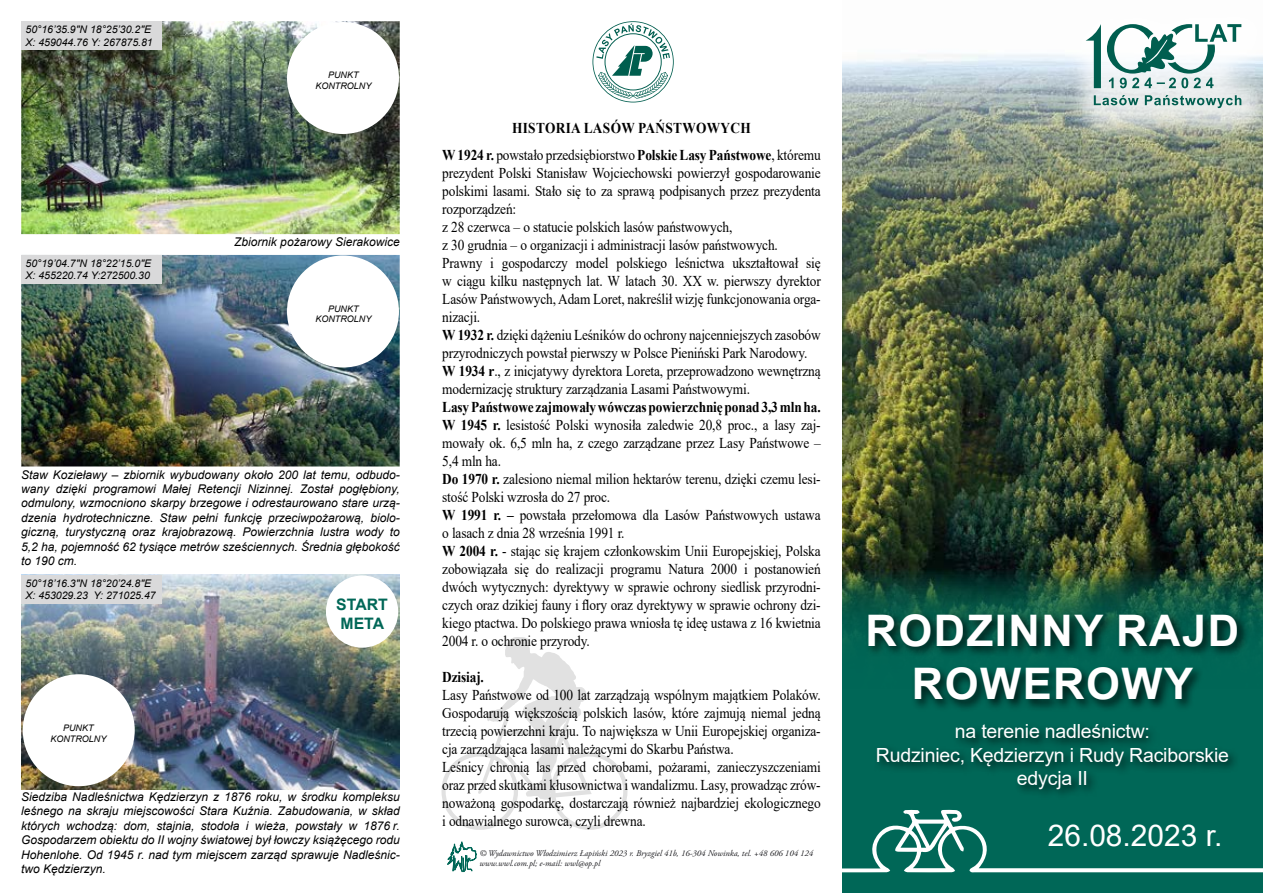
<style>
.page{position:relative;width:1263px;height:893px;background:#fff}
.page>*{position:absolute;margin:0;border:0;box-sizing:border-box;transform-origin:0 0}
.t1{font:700 43.5px/53.6px "Arial";letter-spacing:.035em;color:#fff;text-align:center}
.t2{font:29.85px "Arial";color:#fff}
.t3{font:19.5px/23.4px "Arial";letter-spacing:-.01em;color:#fff;text-align:center}
.t4{font:700 15.75px/18.9px "Arial";color:#006757}
.t5{font:15px/18px "Times New Roman";letter-spacing:-.01em;color:#000;scale:.89 1}
.t6{font:700 15px/26.5px "Times New Roman";letter-spacing:.025em;color:#000;text-align:center;scale:.89 1}
.t7{font:700 15px "Times New Roman";letter-spacing:-.01em;color:#000;scale:.89 1}
.t8{font:italic 12px/14.4px "Arial";color:#000;text-align:justify}
.t9{font:italic 10.5px/12.6px "Arial";color:#000}
.t10{font:italic 9px/10.8px "Arial";color:#000;text-align:center}
.t11{font:italic 8.7px/10.5px "Adobe Garamond Pro";color:#1b1b1f}
.s1{font-weight:400}
.s2{font-weight:700}
</style>
<div class="page">
<svg style="left:441px;top:637px;width:186px;height:193px"></svg>
<svg style="left:447px;top:842px;width:29px;height:30px"></svg>
<img style="left:842px;top:54px;width:421px;height:502px">
<svg style="left:842px;top:556px;width:421px;height:337px;background:#0e5744"></svg>
<div style="left:1058px;top:0;width:205px;height:146px;background:#fff;opacity:.75"></div>
<svg style="left:1094px;top:95px;width:44px;height:10px"></svg>
<svg style="left:1145px;top:95px;width:96px;height:13px"></svg>
<svg style="left:1086px;top:24px;width:155px;height:64px"></svg>
<div style="left:873px;top:721px;width:367px;height:79px;background:#000;opacity:.75"></div>
<div style="left:865px;top:610px;width:384px;height:102px;background:#000;opacity:.75"></div>
<img style="left:21px;top:21px;width:379px;height:213px">
<div style="left:21px;top:21px;width:141px;height:29px;background:#d9d9da"></div>
<svg style="left:842px;top:810px;width:421px;height:62px;background:#1f796b"></svg>
<img style="left:21px;top:255px;width:379px;height:211px">
<div style="left:21px;top:255px;width:141px;height:29px;background:#d9d9da"></div>
<img style="left:21px;top:575px;width:379px;height:214px">
<div style="left:21px;top:575px;width:141px;height:28px;background:#d9d9da"></div>
<svg style="left:593px;top:22px;width:80px;height:80px"></svg>
<svg style="left:596px;top:24px;width:74px;height:75px"></svg>
<div style="left:326px;top:575px;width:72px;height:73px;background:#fff;border-radius:50%"></div>
<div style="left:332px;top:592px;width:61px;height:42px;background:#fff"></div>
<div style="left:23px;top:674px;width:112px;height:112px;background:#fff;border-radius:50%"></div>
<p class="t9" style="left:26px;top:23px;width:129px">50°16’35.9″N 18°25’30.2″E<br>X: 459044.76 Y: 267875.81</p>
<p class="t9" style="left:26px;top:257px;width:127px">50°19’04.7″N 18°22’15.0″E<br>X: 455220.74 Y:272500.30</p>
<p class="t10" style="left:315px;top:70px;width:58px">PUNKT<br>KONTROLNY</p>
<p class="t8" style="left:234px;top:234px;width:167px">Zbiornik pożarowy Sierakowice</p>
<p class="t10" style="left:315px;top:303px;width:58px">PUNKT<br>KONTROLNY</p>
<p class="t8" style="left:21px;top:467px;width:380px">Staw Kozieławy – zbiornik wybudowany około 200 lat temu, odbudo&shy;wany dzięki programowi Małej Retencji Nizinnej. Został pogłębiony, odmulony, wzmocniono skarpy brzegowe i odrestaurowano stare urzą&shy;dzenia hydrotechniczne. Staw pełni funkcję przeciwpożarową, biolo&shy;giczną, turystyczną oraz krajobrazową. Powierzchnia lustra wody to 5,2 ha, pojemność 62 tysiące metrów sześciennych. Średnia głębokość to 190 cm.</p>
<p class="t9" style="left:26px;top:577px;width:132px">50°18’16.3″N 18°20’24.8″E<br>X: 453029.23 Y: 271025.47</p>
<p class="t10" style="left:50px;top:723px;width:58px">PUNKT<br>KONTROLNY</p>
<p class="t4" style="left:336px;top:595px;width:53px">START<br>META</p>
<p class="t8" style="left:21px;top:790px;width:380px">Siedziba Nadleśnictwa Kędzierzyn z 1876 roku, w środku kompleksu leśnego na skraju miejscowości Stara Kuźnia. Zabudowania, w skład których wchodzą: dom, stajnia, stodoła i wieża, powstały w 1876 r.<br>Gospodarzem obiektu do II wojny światowej był łowczy książęcego rodu Hohenlohe. Od 1945 r. nad tym miejscem zarząd sprawuje Nadleśnic&shy;two Kędzierzyn.</p>
<p class="t6" style="left:442px;top:115px;width:427px">HISTORIA LASÓW PAŃSTWOWYCH<br>W 1924 r. <span class="s1">powstało przedsiębiorstwo</span> Polskie Lasy Państwowe<span class="s1">, któremu</span></p>
<p class="t5" style="left:442px;top:163px;width:427px">prezydent Polski Stanisław Wojciechowski powierzył gospodarowanie polskimi lasami. Stało się to za sprawą podpisanych przez prezydenta rozporządzeń:<br>z 28 czerwca – o statucie polskich lasów państwowych,<br>z 30 grudnia – o organizacji i administracji lasów państwowych.<br>Prawny i gospodarczy model polskiego leśnictwa ukształtował się w ciągu kilku następnych lat. W latach 30. XX w. pierwszy dyrektor Lasów Państwowych, Adam Loret, nakreślił wizję funkcjonowania orga&shy;nizacji.<br><span class="s2">W 1932 r.</span> dzięki dążeniu Leśników do ochrony najcenniejszych zasobów przyrodniczych powstał pierwszy w Polsce Pieniński Park Narodowy.<br><span class="s2">W 1934 r</span>., z inicjatywy dyrektora Loreta, przeprowadzono wewnętrzną modernizację struktury zarządzania Lasami Państwowymi.</p>
<p class="t5" style="left:442px;top:397px;width:427px"><span class="s2">Lasy Państwowe zajmowały wówczas powierzchnię ponad 3,3 mln ha.<br>W 1945 r.</span> lesistość Polski wynosiła zaledwie 20,8 proc., a lasy zaj&shy;mowały ok. 6,5 mln ha, z czego zarządzane przez Lasy Państwowe – 5,4 mln ha.<br><span class="s2">Do 1970 r.</span> zalesiono niemal milion hektarów terenu, dzięki czemu lesi&shy;stość Polski wzrosła do 27 proc.<br><span class="s2">W 1991 r. –</span> powstała przełomowa dla Lasów Państwowych ustawa o lasach z dnia 28 września 1991 r.<br><span class="s2">W 2004 r.</span> - stając się krajem członkowskim Unii Europejskiej, Polska zobowiązała się do realizacji programu Natura 2000 i postanowień dwóch wytycznych: dyrektywy w sprawie ochrony siedlisk przyrodni&shy;czych oraz dzikiej fauny i flory oraz dyrektywy w sprawie ochrony dzi&shy;kiego ptactwa. Do polskiego prawa wniosła tę ideę ustawa z 16 kwietnia 2004 r. o ochronie przyrody.</p>
<p class="t7" style="left:442px;top:666px;width:48px">Dzisiaj.</p>
<p class="t5" style="left:442px;top:685px;width:427px">Lasy Państwowe od 100 lat zarządzają wspólnym majątkiem Polaków.<br>Gospodarują większością polskich lasów, które zajmują niemal jedną trzecią powierzchni kraju. To największa w Unii Europejskiej organiza&shy;cja zarządzająca lasami należącymi do Skarbu Państwa.<br>Leśnicy chronią las przed chorobami, pożarami, zanieczyszczeniami oraz przed skutkami kłusownictwa i wandalizmu. Lasy, prowadząc zrów&shy;noważoną gospodarkę, dostarczają również najbardziej ekologicznego i odnawialnego surowca, czyli drewna.</p>
<p class="t11" style="left:479px;top:848px;width:335px">© Wydawnictwo Włodzimierz Łapiński 2023 r. Bryzgiel 41b, 16-304 Nowinka, tel. +48 606 104 124 www.wwl.com.pl; e-mail: wwl@op.pl</p>
<h1 class="t1" style="left:866px;top:604px;width:375px">RODZINNY RAJD<br>ROWEROWY</h1>
<h3 class="t3" style="left:876px;top:720px;width:355px">na terenie nadleśnictw:<br>Rudziniec, Kędzierzyn i Rudy Raciborskie edycja II</h3>
<h2 class="t2" style="left:1048px;top:815px;width:176px">26.08.2023 r.</h2>
</div>
